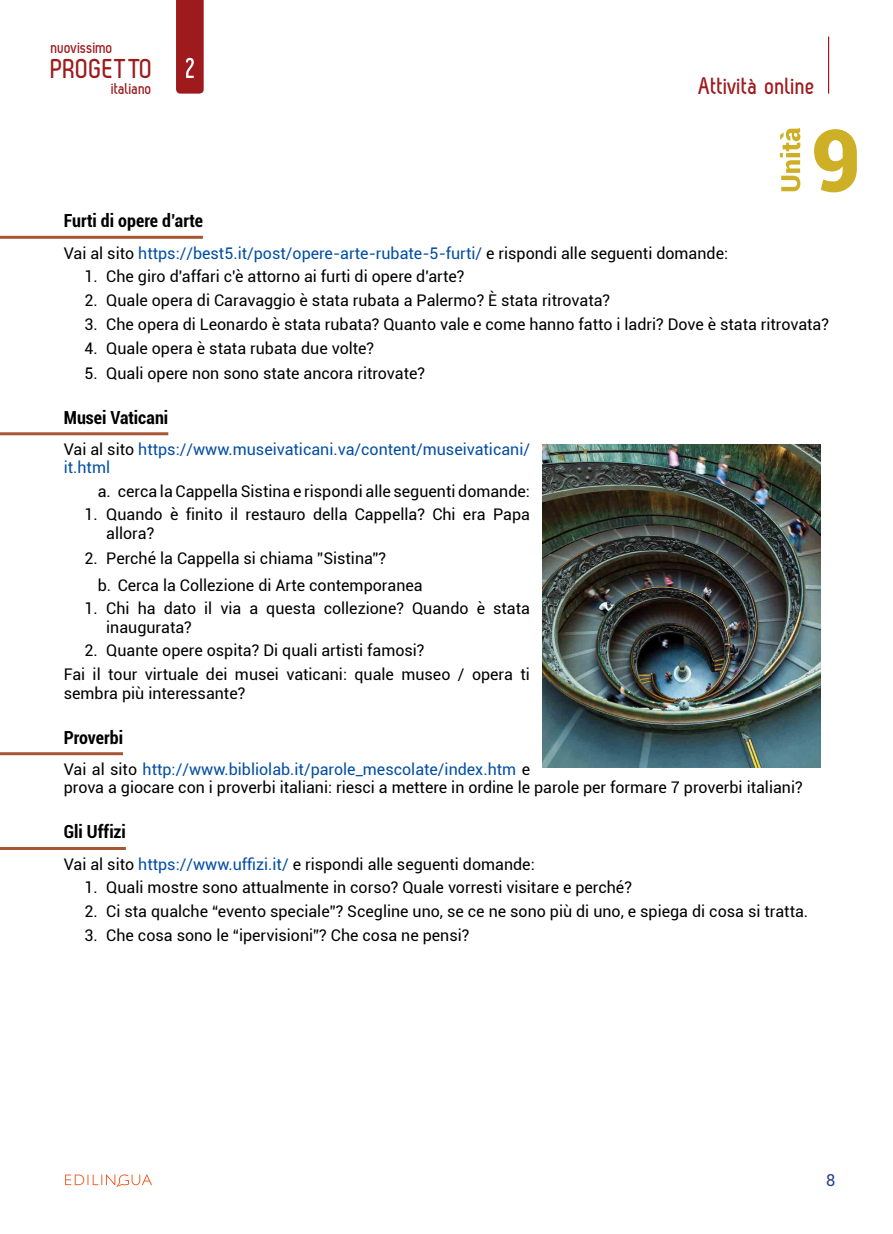
<style>
.page{position:relative;width:893px;height:1234px;background:#fff}
.page>*{position:absolute;margin:0;border:0;box-sizing:border-box;transform-origin:0 0}
.t1{font:900 86.4px "Roboto";color:#ceb026}
.t2{font:700 27.15px "Zag";letter-spacing:.02em;color:#9e1a1d}
.t3{font:700 24px "Zag";letter-spacing:.01em;color:#9e1a1d}
.t4{font:700 condensed 18px "Roboto";color:#000}
.t5{font:700 16.5px "Zag";color:#9e1a1d}
.t6{font:16.5px "Roboto";color:#25408f}
.t7{font:700 16.35px "Zag";letter-spacing:.005em;color:#9e1a1d}
.t8{font:16.05px/18.8px "Roboto";color:#000}
.t9{font:16.05px/18.5px "Roboto";color:#034ea2}
.s1{color:#000}
.s2{color:#034ea2}
</style>
<div class="page">
<svg style="left:65px;top:1174px;width:87px;height:12px"></svg>
<hr style="left:0;top:236px;width:203px;height:3px;background:#a75534">
<hr style="left:0;top:432px;width:168px;height:3px;background:#a75534">
<hr style="left:0;top:752px;width:123px;height:3px;background:#a75534">
<hr style="left:0;top:846px;width:126px;height:3px;background:#a75534">
<svg style="left:780px;top:128px;width:20px;height:63px"></svg>
<img style="left:543px;top:444px;width:278px;height:322px">
<svg style="left:176px;top:0;width:28px;height:94px"></svg>
<hr style="left:828px;top:36px;width:1px;height:58px;background:#9e1a1d">
<p class="t5" style="left:51px;top:38px;width:64px">nuovissimo</p>
<h2 class="t2" style="left:51px;top:53px;width:103px">Progetto</h2>
<p class="t7" style="left:112px;top:79px;width:42px">italiano</p>
<h3 class="t3" style="left:698px;top:72px;width:119px">Attività online</h3>
<h1 class="t1" style="left:811px;top:99px;width:52px">9</h1>
<p class="t4" style="left:64px;top:208px;width:141px">Furti di opere d’arte</p>
<p class="t9" style="left:64px;top:243px;width:666px"><span class="s1">Vai al sito</span> https://best5.it/post/opere-arte-rubate-5-furti/ <span class="s1">e rispondi alle seguenti domande:</span></p>
<p class="t8" style="left:84px;top:266px;width:381px">1. Che giro d'affari c'è attorno ai furti di opere d'arte?</p>
<p class="t8" style="left:84px;top:290px;width:527px">2. Quale opera di Caravaggio è stata rubata a Palermo? È stata ritrovata?</p>
<p class="t8" style="left:84px;top:314px;width:746px">3. Che opera di Leonardo è stata rubata? Quanto vale e come hanno fatto i ladri? Dove è stata ritrovata?</p>
<p class="t8" style="left:84px;top:339px;width:291px">4. Quale opera è stata rubata due volte?</p>
<p class="t8" style="left:84px;top:363px;width:342px">5. Quali opere non sono state ancora ritrovate?</p>
<p class="t4" style="left:64px;top:404px;width:106px">Musei Vaticani</p>
<p class="t9" style="left:64px;top:439px;width:468px"><span class="s1">Vai al sito</span> https://www.museivaticani.va/content/museivaticani/ it.html</p>
<p class="t8" style="left:98px;top:481px;width:434px">a. cerca la Cappella Sistina e rispondi alle seguenti domande:</p>
<p class="t8" style="left:106px;top:504px;width:425px;text-indent:-22px">1. Quando è finito il restauro della Cappella? Chi era Papa allora?</p>
<p class="t8" style="left:98px;top:543px;width:326px;line-height:27.8px;text-indent:-13px">2. Perché la Cappella si chiama ''Sistina''?<br>b. Cerca la Collezione di Arte contemporanea</p>
<p class="t8" style="left:106px;top:598px;width:425px;text-indent:-22px">1. Chi ha dato il via a questa collezione? Quando è stata inaugurata?</p>
<p class="t8" style="left:64px;top:637px;width:468px;line-height:24px;text-indent:21px">2. Quante opere ospita? Di quali artisti famosi?<br>Fai il tour virtuale dei musei vaticani: quale museo / opera ti</p>
<p class="t8" style="left:64px;top:682px;width:183px">sembra più interessante?</p>
<p class="t4" style="left:64px;top:724px;width:61px">Proverbi</p>
<p class="t8" style="left:64px;top:759px;width:740px">Vai al sito <span class="s2">http://www.bibliolab.it/parole_mescolate/index.htm</span> e<br>prova a giocare con i proverbi italiani: riesci a mettere in ordine le parole per formare 7 proverbi italiani?</p>
<p class="t4" style="left:64px;top:819px;width:64px">Gli Uffizi</p>
<p class="t8" style="left:64px;top:853px;width:472px">Vai al sito <span class="s2">https://www.uffizi.it/</span> e rispondi alle seguenti domande:</p>
<p class="t8" style="left:84px;top:876px;width:549px">1. Quali mostre sono attualmente in corso? Quale vorresti visitare e perché?</p>
<p class="t8" style="left:84px;top:901px;width:725px">2. Ci sta qualche “evento speciale”? Scegline uno, se ce ne sono più di uno, e spiega di cosa si tratta.</p>
<p class="t8" style="left:84px;top:925px;width:386px">3. Che cosa sono le “ipervisioni”? Che cosa ne pensi?</p>
<p class="t6" style="left:826px;top:1168px;width:11px">8</p>
</div>
